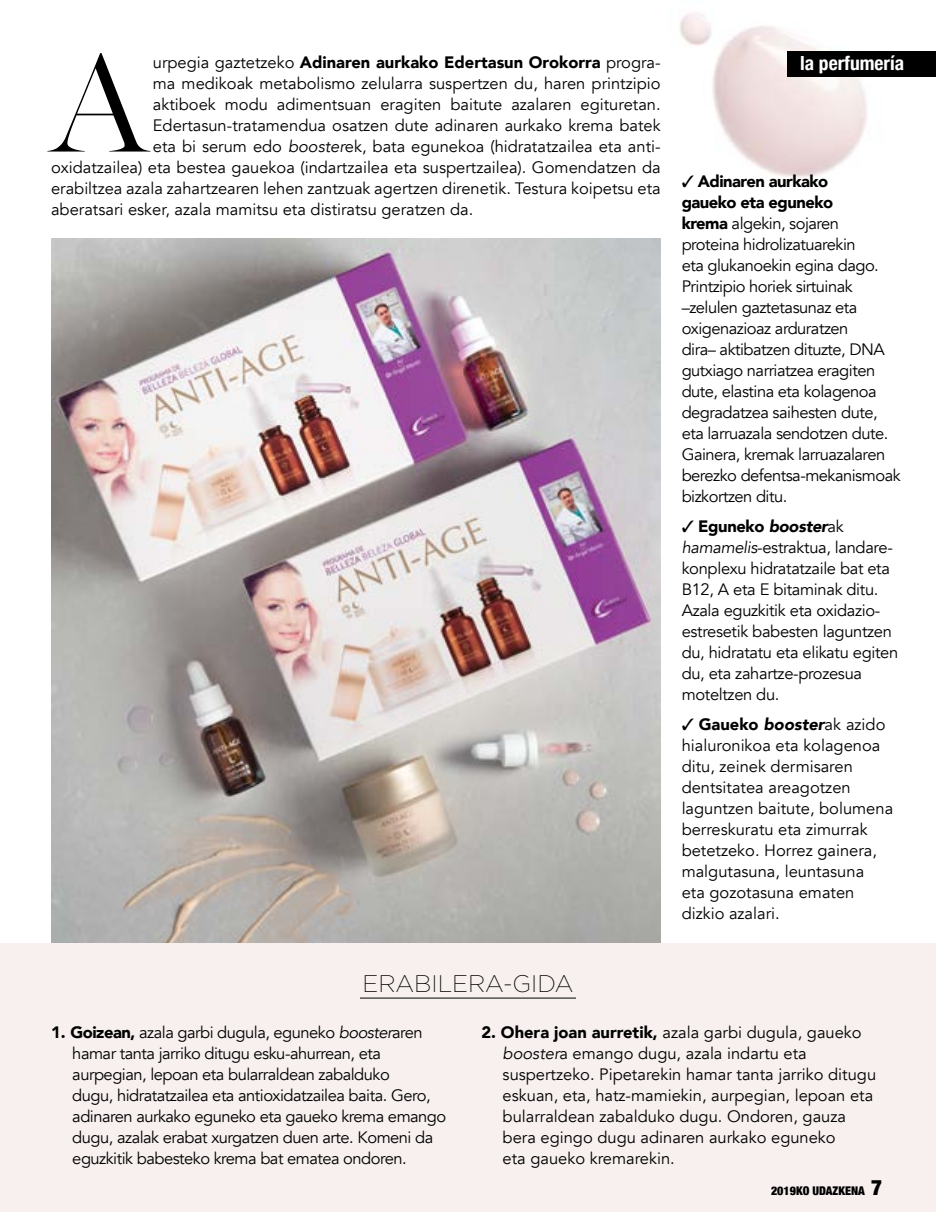
<style>
.page{position:relative;width:936px;height:1212px;background:#fff}
.page>*{position:absolute;margin:0;border:0;box-sizing:border-box;transform-origin:0 0}
.t1{font:300 123.45px "Miller Banner";color:#000}
.t2{font:200 24px "Gotham";color:#000}
.t3{font:700 condensed 19.5px "Helvetica Neue";color:#fff}
.t4{font:16.5px/21px "Avenir";color:#000}
.t5{font:16.5px/21px "Avenir";letter-spacing:-.03em;color:#000}
.t6{font:16.5px/21px "Avenir";letter-spacing:-.02em;color:#000}
.t7{font:900 16.5px "Avenir";color:#000}
.t8{font:900 condensed 12px "Helvetica Neue";color:#000}
.s1{font-weight:400}
.s2{font-style:italic}
.s3{font-weight:900}
.s4{font-weight:900;font-style:italic}
.s5{font-size:21px}
</style>
<div class="page">
<img style="left:679px;top:13px;width:188px;height:165px">
<div style="left:787px;top:51px;width:148px;height:26px;background:#000"></div>
<img style="left:51px;top:238px;width:609px;height:705px">
<div style="left:0;top:943px;width:935px;height:269px;background:#f7f0ef"></div>
<hr style="left:360px;top:998px;width:216px;height:1px;background:#000">
<h1 class="t1" style="left:51px;top:19px;width:97px">A</h1>
<p class="t7" style="left:153px;top:48px;width:509px"><span class="s1">urpegia gaztetzeko</span> Adinaren aurkako Edertasun Orokorra <span class="s1">progra-</span></p>
<p class="t4" style="left:153px;top:73px;width:509px">ma medikoak metabolismo zelularra suspertzen du, haren printzipio</p>
<p class="t4" style="left:153px;top:94px;width:509px">aktiboek modu adimentsuan eragiten baitute azalaren egituretan.</p>
<p class="t4" style="left:153px;top:115px;width:509px">Edertasun-tratamendua osatzen dute adinaren aurkako krema batek</p>
<p class="t4" style="left:153px;top:136px;width:509px">eta bi serum edo <span class="s2">booster</span>ek, bata egunekoa (hidratatzailea eta anti-</p>
<p class="t4" style="left:51px;top:157px;width:611px">oxidatzailea) eta bestea gauekoa (indartzailea eta suspertzailea). Gomendatzen da</p>
<p class="t4" style="left:51px;top:178px;width:611px">erabiltzea azala zahartzearen lehen zantzuak agertzen direnetik. Testura koipetsu eta</p>
<p class="t4" style="left:51px;top:199px;width:424px">aberatsari esker, azala mamitsu eta distiratsu geratzen da.</p>
<p class="t3" style="left:800px;top:47px;width:105px">la perfumería</p>
<p class="t5" style="left:681px;top:171px;width:220px">✓ <span class="s3">Adinaren aurkako<br>gaueko eta eguneko<br>krema</span> algekin, sojaren proteina hidrolizatuarekin<br>eta glukanoekin egina dago.<br>Printzipio horiek sirtuinak –zelulen gaztetasunaz eta oxigenazioaz arduratzen<br>dira– aktibatzen dituzte, DNA gutxiago narriatzea eragiten dute, elastina eta kolagenoa degradatzea saihesten dute, eta larruazala sendotzen dute.<br>Gainera, kremak larruazalaren berezko defentsa-mekanismoak bizkortzen ditu.</p>
<p class="t6" style="left:681px;top:516px;width:218px">✓ <span class="s3">Eguneko</span> <span class="s4">booster</span>ak <span class="s2">hamamelis</span>-estraktua, landare&shy;konplexu hidratatzaile bat eta<br>B12, A eta E bitaminak ditu.<br>Azala eguzkitik eta oxidazio&shy;estresetik babesten laguntzen du, hidratatu eta elikatu egiten du, eta zahartze-prozesua moteltzen du.</p>
<p class="t4" style="left:681px;top:714px;width:213px">✓ <span class="s3">Gaueko</span> <span class="s4">booster</span>ak azido hialuronikoa eta kolagenoa ditu, zeinek dermisaren dentsitatea areagotzen laguntzen baitute, bolumena berreskuratu eta zimurrak betetzeko. Horrez gainera, malgutasuna, leuntasuna<br>eta gozotasuna ematen dizkio azalari.</p>
<h2 class="t2" style="left:362px;top:968px;width:213px">ERABILERA-GIDA</h2>
<p class="t5" style="left:72px;top:1022px;width:375px;text-indent:-21px"><span class="s3">1. Goizean,</span> azala garbi dugula, eguneko <span class="s2">booster</span>aren hamar tanta jarriko ditugu esku-ahurrean, eta aurpegian, lepoan eta bularraldean zabalduko<br>dugu, hidratatzailea eta antioxidatzailea baita. Gero, adinaren aurkako eguneko eta gaueko krema emango dugu, azalak erabat xurgatzen duen arte. Komeni da eguzkitik babesteko krema bat ematea ondoren.</p>
<p class="t4" style="left:502px;top:1022px;width:375px;text-indent:-21px"><span class="s3">2. Ohera joan aurretik,</span> azala garbi dugula, gaueko <span class="s2">booster</span>a emango dugu, azala indartu eta suspertzeko. Pipetarekin hamar tanta jarriko ditugu eskuan, eta, hatz-mamiekin, aurpegian, lepoan eta bularraldean zabalduko dugu. Ondoren, gauza bera egingo dugu adinaren aurkako eguneko<br>eta gaueko kremarekin.</p>
<p class="t8" style="left:771px;top:1181px;width:112px">2019KO UDAZKENA <span class="s5">7</span></p>
</div>
